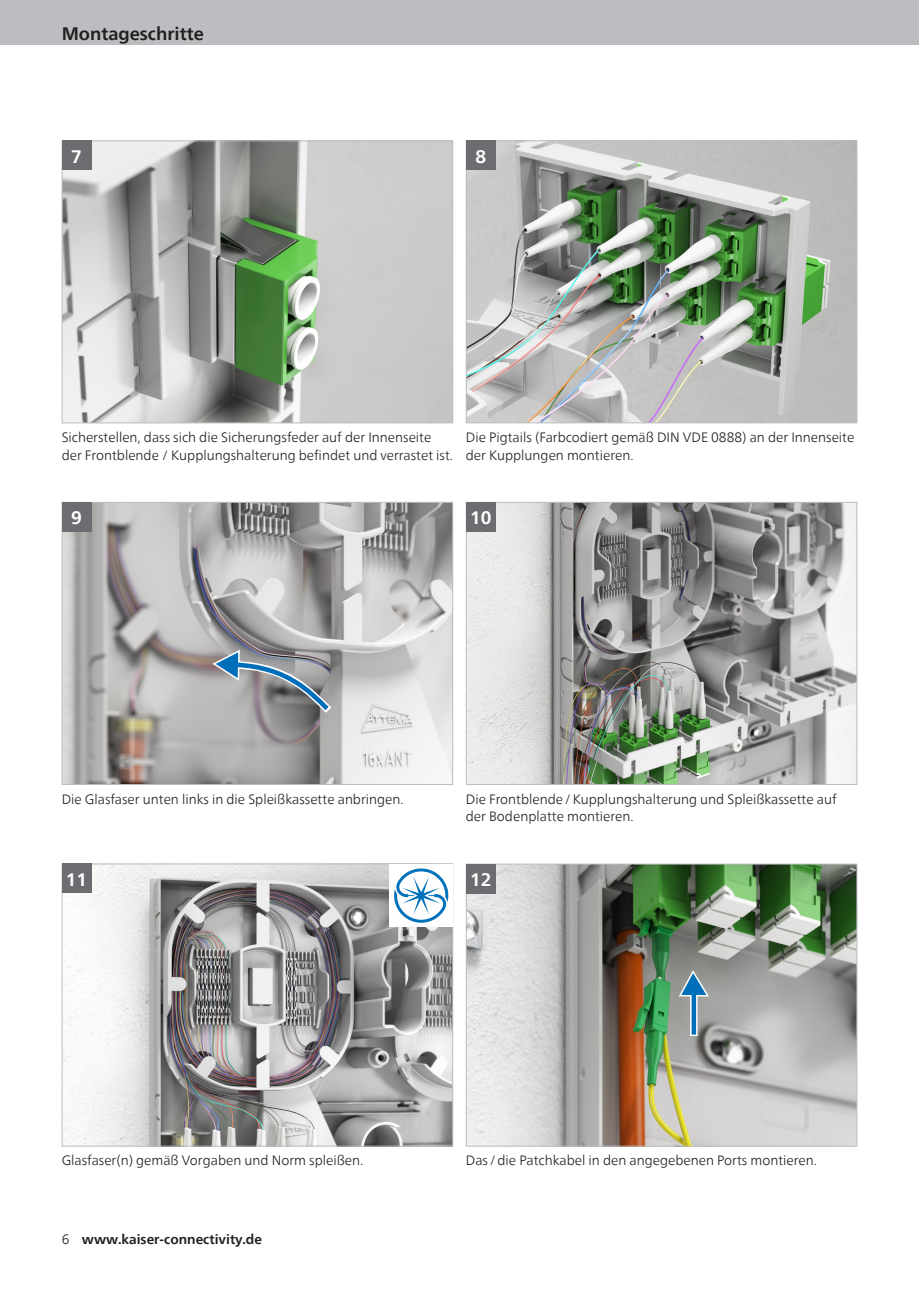
<style>
.page{position:relative;width:919px;height:1289px;background:#fff}
.page>*{position:absolute;margin:0;border:0;box-sizing:border-box;transform-origin:0 0}
.t1{font:700 18px "Neue Frutiger World";color:#231f20}
.t2{font:700 18px "Neue Frutiger World";color:#fff}
.t3{font:300 13.5px/17.2px "Neue Frutiger World";color:#231f20}
.t4{font:700 13.5px "Neue Frutiger World";color:#231f20}
.s1{font-weight:300}
</style>
<div class="page">
<div style="left:0;top:0;width:918px;height:45px;background:#bcbdc0"></div>
<img style="left:64px;top:142px;width:387px;height:279px">
<div style="left:62px;top:140px;width:391px;height:283px;border:1px solid #bcbdc0"></div>
<img style="left:468px;top:142px;width:387px;height:279px">
<div style="left:466px;top:140px;width:391px;height:283px;border:1px solid #bcbdc0"></div>
<img style="left:64px;top:504px;width:387px;height:279px">
<svg style="left:212px;top:648px;width:127px;height:73px"></svg>
<div style="left:62px;top:502px;width:391px;height:283px;border:1px solid #bcbdc0"></div>
<img style="left:64px;top:865px;width:387px;height:279px">
<div style="left:62px;top:863px;width:391px;height:283px;border:1px solid #bcbdc0"></div>
<div style="left:466px;top:140px;width:29px;height:30px;background:#6c6d70"></div>
<div style="left:62px;top:140px;width:29px;height:30px;background:#6c6d70"></div>
<div style="left:62px;top:502px;width:29px;height:29px;background:#6c6d70"></div>
<div style="left:62px;top:863px;width:29px;height:30px;background:#6c6d70"></div>
<img style="left:468px;top:504px;width:387px;height:279px">
<div style="left:466px;top:502px;width:391px;height:283px;border:1px solid #bcbdc0"></div>
<div style="left:466px;top:502px;width:29px;height:29px;background:#6c6d70"></div>
<img style="left:468px;top:865px;width:387px;height:279px">
<svg style="left:690px;top:997px;width:7px;height:39px"></svg>
<svg style="left:677px;top:969px;width:33px;height:28px"></svg>
<div style="left:691px;top:992px;width:5px;height:42px;background:#006fba"></div>
<div style="left:466px;top:863px;width:391px;height:283px;border:1px solid #bcbdc0"></div>
<div style="left:466px;top:863px;width:29px;height:30px;background:#6c6d70"></div>
<div style="left:389px;top:864px;width:64px;height:63px;background:#fff"></div>
<svg style="left:394px;top:868px;width:54px;height:54px"></svg>
<h1 class="t1" style="left:62px;top:18px;width:144px">Montageschritte</h1>
<h1 class="t2" style="left:71px;top:141px;width:12px">7</h1>
<h1 class="t2" style="left:475px;top:140px;width:12px">8</h1>
<p class="t3" style="left:62px;top:429px;width:393px">Sicherstellen, dass sich die Sicherungsfeder auf der Innenseite der Frontblende / Kupplungshalterung befindet und verrastet ist.</p>
<p class="t3" style="left:466px;top:429px;width:390px">Die Pigtails (Farbcodiert gemäß DIN VDE 0888) an der Innenseite der Kupplungen montieren.</p>
<h1 class="t2" style="left:71px;top:502px;width:12px">9</h1>
<h1 class="t2" style="left:470px;top:502px;width:23px">10</h1>
<p class="t3" style="left:62px;top:790px;width:343px">Die Glasfaser unten links in die Spleißkassette anbringen.</p>
<h1 class="t2" style="left:66px;top:863px;width:23px">11</h1>
<p class="t3" style="left:466px;top:790px;width:372px">Die Frontblende/Kupplungshalterung und Spleißkassette auf der Bodenplatte montieren.</p>
<h1 class="t2" style="left:470px;top:863px;width:23px">12</h1>
<p class="t3" style="left:62px;top:1151px;width:303px">Glasfaser(n) gemäß Vorgaben und Norm spleißen.</p>
<p class="t4" style="left:62px;top:1227px;width:202px"><span class="s1">6</span> www.kaiser-connectivity.de</p>
<p class="t3" style="left:466px;top:1151px;width:352px">Das /die Patchkabel in den angegebenen Ports montieren.</p>
</div>
